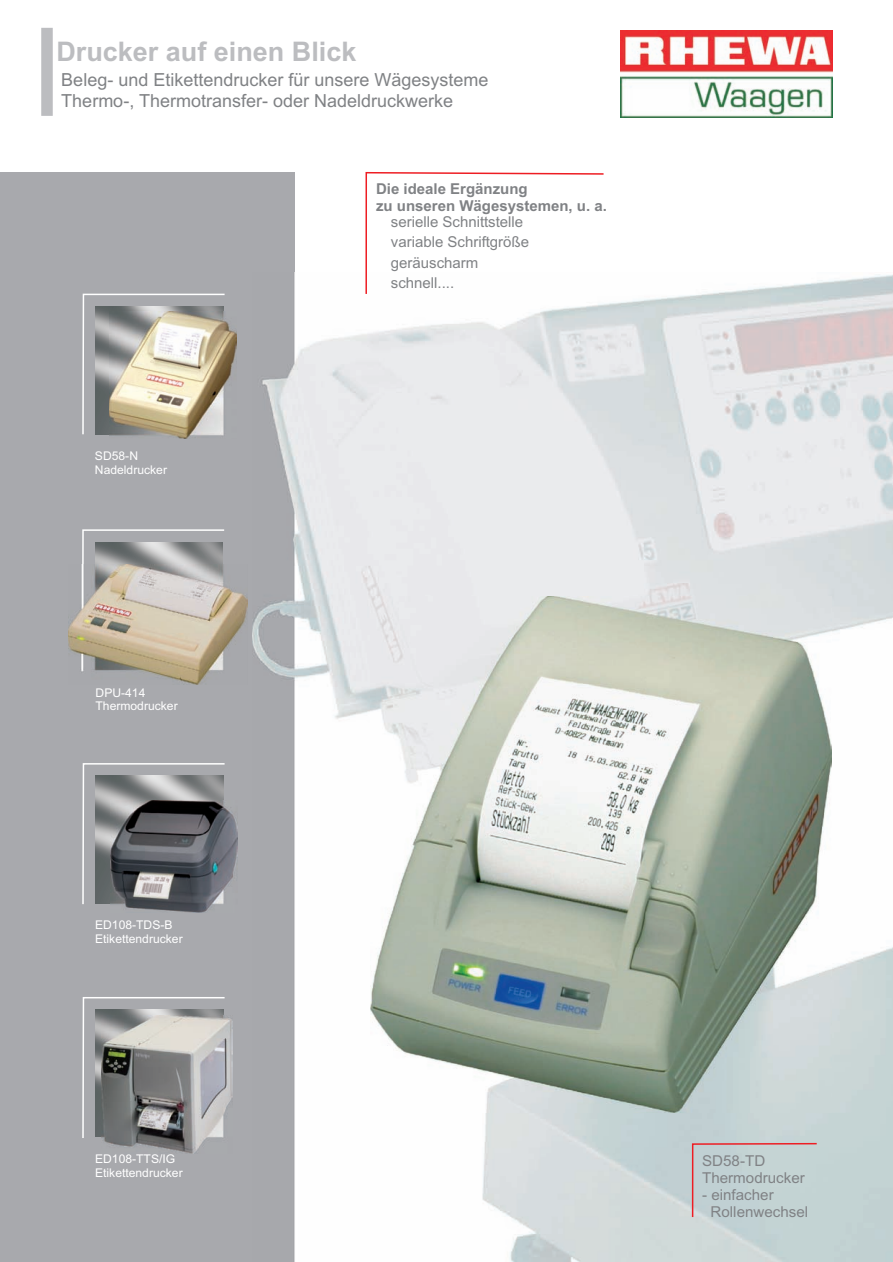
<style>
.page{position:relative;width:893px;height:1262px;background:#fff}
.page>*{position:absolute;margin:0;border:0;box-sizing:border-box;transform-origin:0 0}
.t1{font:700 27px "Arial";color:#bcbdc0}
.t2{font:18px/20.1px "Arial";color:#808285}
.t3{font:15px/20.1px "Arial";color:#808285}
.t4{font:700 15px/16.8px "Arial";color:#808285}
.t5{font:12px/13.4px "Arial";color:#fff}
</style>
<div class="page">
<div style="left:0;top:172px;width:295px;height:1090px;background:#a8a9ad"></div>
<img style="left:253px;top:272px;width:640px;height:990px">
<img style="left:620px;top:31px;width:213px;height:87px">
<div style="left:41px;top:28px;width:12px;height:88px;background:#bcbdc0;border:3px solid #bcbdc0"></div>
<div style="left:691px;top:1142px;width:127px;height:76px;background:#c3d3d3"></div>
<svg style="left:82px;top:293px;width:143px;height:143px"></svg>
<svg style="left:82px;top:529px;width:143px;height:35px"></svg>
<svg style="left:82px;top:763px;width:143px;height:142px"></svg>
<svg style="left:365px;top:172px;width:240px;height:123px"></svg>
<svg style="left:82px;top:997px;width:143px;height:141px"></svg>
<img style="left:68px;top:564px;width:179px;height:121px">
<img style="left:110px;top:311px;width:126px;height:127px">
<img style="left:370px;top:597px;width:462px;height:516px">
<img style="left:111px;top:800px;width:126px;height:112px">
<img style="left:101px;top:1016px;width:131px;height:138px">
<h1 class="t1" style="left:56px;top:41px;width:302px">Drucker auf einen Blick</h1>
<p class="t2" style="left:61px;top:72px;width:429px">Beleg- und Etikettendrucker für unsere Wägesysteme<br>Thermo-, Thermotransfer- oder Nadeldruckwerke</p>
<p class="t5" style="left:95px;top:450px;width:74px">SD58-N<br>Nadeldrucker</p>
<p class="t5" style="left:96px;top:687px;width:84px">DPU-414<br>Thermodrucker</p>
<p class="t5" style="left:95px;top:920px;width:89px">ED108-TDS-B<br>Etikettendrucker</p>
<p class="t5" style="left:95px;top:1153px;width:89px">ED108-TTS/IG<br>Etikettendrucker</p>
<p class="t4" style="left:376px;top:182px;width:232px">Die ideale Ergänzung<br>zu unseren Wägesystemen, u. a.</p>
<p class="t3" style="left:391px;top:213px;width:140px">serielle Schnittstelle variable Schriftgröße geräuscharm schnell....</p>
<p class="t3" style="left:702px;top:1154px;width:104px;line-height:16.8px">SD58-TD<br>Thermodrucker</p>
<p class="t3" style="left:711px;top:1188px;width:99px;line-height:16.8px;text-indent:-8px">- einfacher<br>Rollenwechsel</p>
</div>
